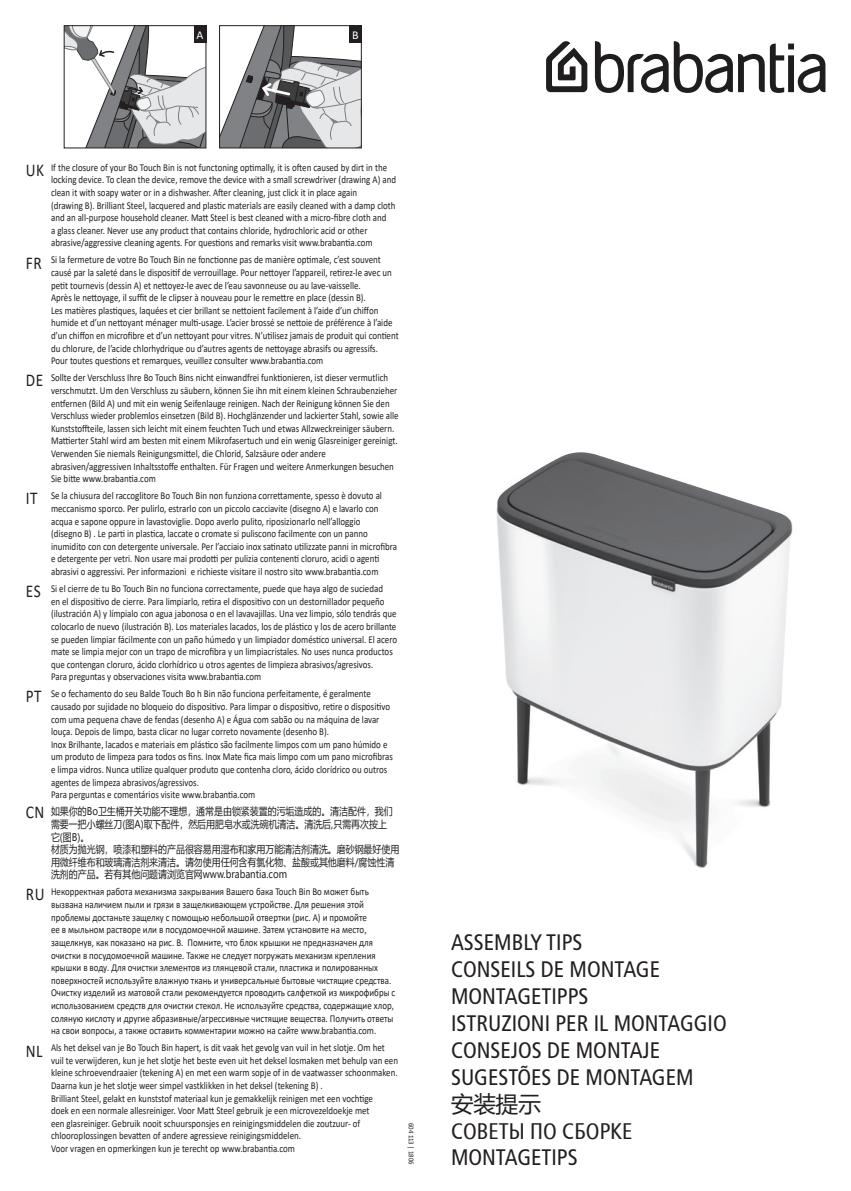
<style>
.page{position:relative;width:851px;height:1191px;background:#fff}
.page>*{position:absolute;margin:0;border:0;box-sizing:border-box;transform-origin:0 0}
.t1{font:condensed 22.5px/27px "Frutiger LT Com";color:#231f20}
.t2{font:condensed 22.5px "Frutiger LTCYR";color:#231f20}
.t3{font:22.5px "Microsoft Ya Hei";color:#231f20}
.t4{font:18px "Calibri";letter-spacing:.04em;color:#231f20;scale:.85 1}
.t5{font:12px "Calibri";color:#fff}
.t6{font:10.5px/12.6px "Calibri";color:#231f20;scale:.85 1}
.t7{font:10.5px/12.6px "Microsoft Ya Hei";color:#231f20;scale:.85 1}
.t8{font:7.5px "Calibri";color:#231f20;scale:.9 1}
</style>
<div class="page">
<svg style="left:738px;top:44px;width:87px;height:49px"></svg>
<svg style="left:595px;top:41px;width:137px;height:52px"></svg>
<svg style="left:546px;top:41px;width:41px;height:51px"></svg>
<img style="left:496px;top:452px;width:295px;height:414px">
<svg style="left:66px;top:28px;width:138px;height:118px"></svg>
<div style="left:64px;top:26px;width:142px;height:122px;border:1px solid #231f20"></div>
<svg style="left:221px;top:28px;width:138px;height:118px"></svg>
<div style="left:219px;top:26px;width:142px;height:122px;border:1px solid #231f20"></div>
<div style="left:194px;top:26px;width:12px;height:17px;background:#231f20"></div>
<div style="left:349px;top:26px;width:12px;height:17px;background:#231f20"></div>
<p class="t5" style="left:196px;top:26px;width:8px">A</p>
<p class="t5" style="left:352px;top:26px;width:8px">B</p>
<p class="t6" style="left:51px;top:161px;width:407px">If the closure of your Bo Touch Bin is not functoning optimally, it is often caused by dirt in the locking device. To clean the device, remove the device with a small screwdriver (drawing A) and clean it with soapy water or in a dishwasher. After cleaning, just click it in place again<br>(drawing B). Brilliant Steel, lacquered and plastic materials are easily cleaned with a damp cloth and an all-purpose household cleaner. Matt Steel is best cleaned with a micro-fibre cloth and<br>a glass cleaner. Never use any product that contains chloride, hydrochloric acid or other abrasive/aggressive cleaning agents. For questions and remarks visit www.brabantia.com</p>
<p class="t6" style="left:51px;top:253px;width:410px">Si la fermeture de votre Bo Touch Bin ne fonctionne pas de manière optimale, c’est souvent causé par la saleté dans le dispositif de verrouillage. Pour nettoyer l’appareil, retirez-le avec un petit tournevis (dessin A) et nettoyez-le avec de l’eau savonneuse ou au lave-vaisselle.<br>Après le nettoyage, il suffit de le clipser à nouveau pour le remettre en place (dessin B).<br>Les matières plastiques, laquées et cier brillant se nettoient facilement à l’aide d’un chiffon humide et d’un nettoyant ménager multi-usage. L’acier brossé se nettoie de préférence à l’aide d’un chiffon en microfibre et d’un nettoyant pour vitres. N’utilisez jamais de produit qui contient du chlorure, de l’acide chlorhydrique ou d’autres agents de nettoyage abrasifs ou agressifs.<br>Pour toutes questions et remarques, veuillez consulter www.brabantia.com</p>
<p class="t6" style="left:51px;top:371px;width:410px">Sollte der Verschluss Ihre Bo Touch Bins nicht einwandfrei funktionieren, ist dieser vermutlich verschmutzt. Um den Verschluss zu säubern, können Sie ihn mit einem kleinen Schraubenzieher entfernen (Bild A) und mit ein wenig Seifenlauge reinigen. Nach der Reinigung können Sie den Verschluss wieder problemlos einsetzen (Bild B). Hochglänzender und lackierter Stahl, sowie alle Kunststoffteile, lassen sich leicht mit einem feuchten Tuch und etwas Allzweckreiniger säubern.<br>Mattierter Stahl wird am besten mit einem Mikrofasertuch und ein wenig Glasreiniger gereinigt.<br>Verwenden Sie niemals Reinigungsmittel, die Chlorid, Salzsäure oder andere abrasiven/aggressiven Inhaltsstoffe enthalten. Für Fragen und weitere Anmerkungen besuchen Sie bitte www.brabantia.com</p>
<p class="t6" style="left:51px;top:489px;width:408px">Se la chiusura del raccoglitore Bo Touch Bin non funziona correttamente, spesso è dovuto al meccanismo sporco. Per pulirlo, estrarlo con un piccolo cacciavite (disegno A) e lavarlo con acqua e sapone oppure in lavastoviglie. Dopo averlo pulito, riposizionarlo nell’alloggio<br>(disegno B) . Le parti in plastica, laccate o cromate si puliscono facilmente con un panno inumidito con con detergente universale. Per l’acciaio inox satinato utilizzate panni in microfibra e detergente per vetri. Non usare mai prodotti per pulizia contenenti cloruro, acidi o agenti abrasivi o aggressivi. Per informazioni e richieste visitare il nostro sito www.brabantia.com</p>
<p class="t6" style="left:51px;top:582px;width:408px">Si el cierre de tu Bo Touch Bin no funciona correctamente, puede que haya algo de suciedad<br>en el dispositivo de cierre. Para limpiarlo, retira el dispositivo con un destornillador pequeño (ilustración A) y límpialo con agua jabonosa o en el lavavajillas. Una vez limpio, sólo tendrás que colocarlo de nuevo (ilustración B). Los materiales lacados, los de plástico y los de acero brillante se pueden limpiar fácilmente con un paño húmedo y un limpiador doméstico universal. El acero mate se limpia mejor con un trapo de microfibra y un limpiacristales. No uses nunca productos que contengan cloruro, ácido clorhídrico u otros agentes de limpieza abrasivos/agresivos.<br>Para preguntas y observaciones visita www.brabantia.com</p>
<p class="t6" style="left:51px;top:687px;width:403px">Se o fechamento do seu Balde Touch Bo h Bin não funciona perfeitamente, é geralmente causado por sujidade no bloqueio do dispositivo. Para limpar o dispositivo, retire o dispositivo com uma pequena chave de fendas (desenho A) e Água com sabão ou na máquina de lavar louça. Depois de limpo, basta clicar no lugar correto novamente (desenho B).<br>Inox Brilhante, lacados e materiais em plástico são facilmente limpos com um pano húmido e um produto de limpeza para todos os fins. Inox Mate fica mais limpo com um pano microfibras e limpa vidros. Nunca utilize qualquer produto que contenha cloro, ácido clorídrico ou outros agentes de limpeza abrasivos/agressivos.<br>Para perguntas e comentários visite www.brabantia.com</p>
<p class="t7" style="left:51px;top:805px;width:411px">如果你的Bo卫生桶开关功能不理想，通常是由锁紧装置的污垢造成的。清洁配件，我们需要一把小螺丝刀(图A)取下配件，然后用肥皂水或洗碗机清洁。清洗后,只需再次按上它(图B)。<br>材质为抛光钢，喷漆和塑料的产品很容易用湿布和家用万能清洁剂清洗。磨砂钢最好使用用微纤维布和玻璃清洁剂来清洁。请勿使用任何含有氯化物、盐酸或其他磨料/腐蚀性清洗剂的产品。若有其他问题请浏览官网www.brabantia.com</p>
<p class="t6" style="left:51px;top:885px;width:406px">Некорректная работа механизма закрывания Вашего бака Touch Bin Bo может быть вызвана наличием пыли и грязи в защелкивающем устройстве. Для решения этой проблемы достаньте защелку с помощью небольшой отвертки (рис. A) и промойте<br>ее в мыльном растворе или в посудомоечной машине. Затем установите на место, защелкнув, как показано на рис. B. Помните, что блок крышки не предназначен для очистки в посудомоечной машине. Также не следует погружать механизм крепления крышки в воду. Для очистки элементов из глянцевой стали, пластика и полированных поверхностей используйте влажную ткань и универсальные бытовые чистящие средства.<br>Очистку изделий из матовой стали рекомендуется проводить салфеткой из микрофибры с использованием средств для очистки стекол. Не используйте средства, содержащие хлор, соляную кислоту и другие абразивные/агрессивные чистящие вещества. Получить ответы на свои вопросы, а также оставить комментарии можно на сайте www.brabantia.com.</p>
<p class="t6" style="left:51px;top:1041px;width:409px">Als het deksel van je Bo Touch Bin hapert, is dit vaak het gevolg van vuil in het slotje. Om het vuil te verwijderen, kun je het slotje het beste even uit het deksel losmaken met behulp van een kleine schroevendraaier (tekening A) en met een warm sopje of in de vaatwasser schoonmaken.<br>Daarna kun je het slotje weer simpel vastklikken in het deksel (tekening B) .<br>Brilliant Steel, gelakt en kunststof materiaal kun je gemakkelijk reinigen met een vochtige<br>doek en een normale allesreiniger. Voor Matt Steel gebruik je een microvezeldoekje met<br>een glasreiniger. Gebruik nooit schuursponsjes en reinigingsmiddelen die zoutzuur- of chlooroplossingen bevatten of andere agressieve reinigingsmiddelen.<br>Voor vragen en opmerkingen kun je terecht op www.brabantia.com</p>
<h2 class="t4" style="left:26px;top:157px;width:23px">UK</h2>
<h2 class="t4" style="left:26px;top:250px;width:20px">FR</h2>
<h2 class="t4" style="left:26px;top:368px;width:22px">DE</h2>
<h2 class="t4" style="left:26px;top:486px;width:16px">IT</h2>
<h2 class="t4" style="left:26px;top:578px;width:19px">ES</h2>
<h2 class="t4" style="left:26px;top:683px;width:20px">PT</h2>
<h2 class="t4" style="left:26px;top:799px;width:23px">CN</h2>
<h2 class="t4" style="left:26px;top:881px;width:24px">RU</h2>
<h2 class="t4" style="left:26px;top:1038px;width:21px">NL</h2>
<p class="t8" style="left:416px;top:1122px;width:48px;rotate:90deg">604 113 | 1806</p>
<h1 class="t1" style="left:451px;top:928px;width:277px">ASSEMBLY TIPS<br>CONSEILS DE MONTAGE<br>MONTAGETIPPS<br>ISTRUZIONI PER IL MONTAGGIO<br>CONSEJOS DE MONTAJE<br>SUGESTÕES DE MONTAGEM</h1>
<h1 class="t3" style="left:451px;top:1088px;width:91px">安装提示</h1>
<h1 class="t2" style="left:451px;top:1118px;width:183px">СОВЕТЫ ПО СБОРКЕ</h1>
<h1 class="t1" style="left:451px;top:1144px;width:128px">MONTAGETIPS</h1>
</div>
